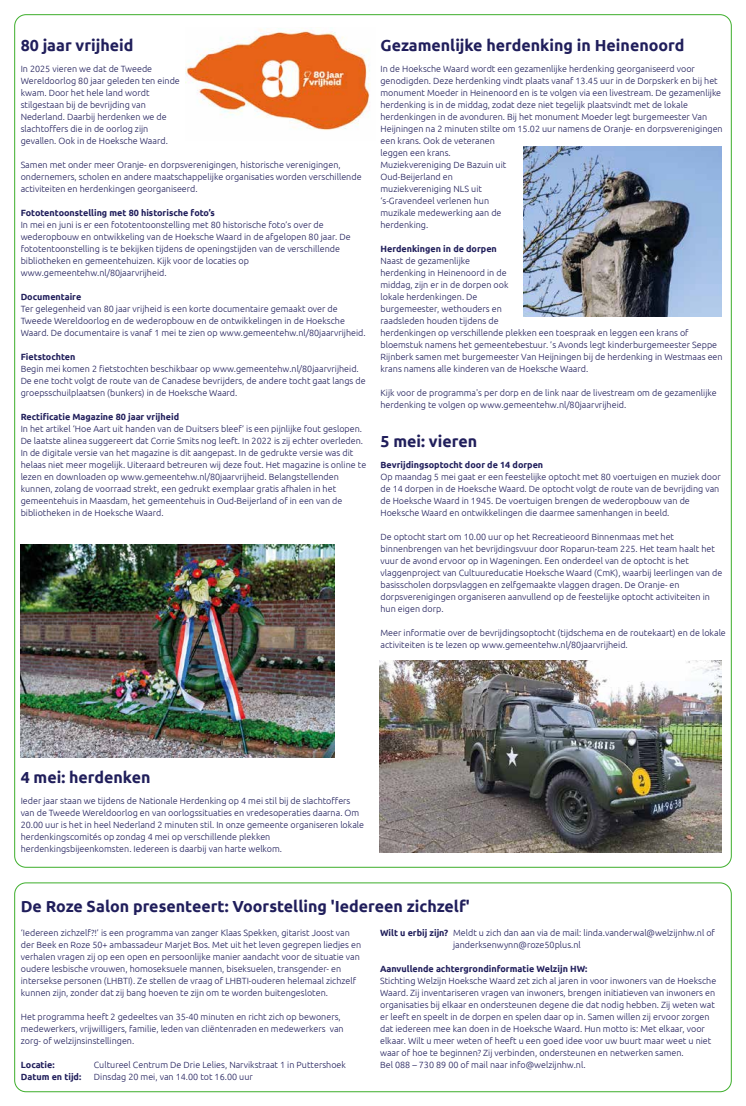
<style>
.page{position:relative;width:746px;height:1106px;background:#fff}
.page>*{position:absolute;margin:0;border:0;box-sizing:border-box;transform-origin:0 0}
.t1{font:700 16px "Ubuntu";color:#201e5b}
.t2{font:300 9px/12px "Ubuntu";color:#201e5b}
.t3{font:700 9px "Ubuntu";color:#201e5b}
.s1{font-weight:700}
</style>
<div class="page">
<img style="left:186px;top:28px;width:184px;height:102px">
<img style="left:20px;top:544px;width:314px;height:213px">
<img style="left:523px;top:147px;width:198px;height:169px">
<img style="left:379px;top:660px;width:342px;height:192px">
<div style="left:14px;top:882px;width:717px;height:210px;border:1px solid #3dae2b;border-radius:11px"></div>
<h1 class="t1" style="left:21px;top:38px;width:114px">80 jaar vrijheid</h1>
<p class="t2" style="left:21px;top:63px;width:161px">In 2025 vieren we dat de Tweede Wereldoorlog 80 jaar geleden ten einde kwam. Door het hele land wordt stilgestaan bij de bevrijding van Nederland. Daarbij herdenken we de slachtoffers die in de oorlog zijn gevallen. Ook in de Hoeksche Waard.</p>
<p class="t2" style="left:21px;top:159px;width:342px">Samen met onder meer Oranje- en dorpsverenigingen, historische verenigingen, ondernemers, scholen en andere maatschappelijke organisaties worden verschillende activiteiten en herdenkingen georganiseerd.</p>
<p class="t3" style="left:21px;top:209px;width:195px">Fototentoonstelling met 80 historische foto’s</p>
<p class="t2" style="left:21px;top:219px;width:331px">In mei en juni is er een fototentoonstelling met 80 historische foto’s over de wederopbouw en ontwikkeling van de Hoeksche Waard in de afgelopen 80 jaar. De fototentoonstelling is te bekijken tijdens de openingstijden van de verschillende bibliotheken en gemeentehuizen. Kijk voor de locaties op www.gemeentehw.nl/80jaarvrijheid.</p>
<p class="t3" style="left:21px;top:293px;width:62px">Documentaire</p>
<p class="t2" style="left:21px;top:303px;width:346px">Ter gelegenheid van 80 jaar vrijheid is een korte documentaire gemaakt over de<br>Tweede Wereldoorlog en de wederopbouw en de ontwikkelingen in de Hoeksche<br>Waard. De documentaire is vanaf 1 mei te zien op www.gemeentehw.nl/80jaarvrijheid.</p>
<p class="t3" style="left:21px;top:353px;width:56px">Fietstochten</p>
<p class="t2" style="left:21px;top:363px;width:346px">Begin mei komen 2 fietstochten beschikbaar op www.gemeentehw.nl/80jaarvrijheid.<br>De ene tocht volgt de route van de Canadese bevrijders, de andere tocht gaat langs de groepsschuilplaatsen (bunkers) in de Hoeksche Waard.</p>
<p class="t3" style="left:21px;top:411px;width:160px">Rectificatie Magazine 80 jaar vrijheid</p>
<p class="t2" style="left:21px;top:423px;width:347px">In het artikel ‘Hoe Aart uit handen van de Duitsers bleef’ is een pijnlijke fout geslopen.<br>De laatste alinea suggereert dat Corrie Smits nog leeft. In 2022 is zij echter overleden.<br>In de digitale versie van het magazine is dit aangepast. In de gedrukte versie was dit helaas niet meer mogelijk. Uiteraard betreuren wij deze fout. Het magazine is online te lezen en downloaden op www.gemeentehw.nl/80jaarvrijheid. Belangstellenden kunnen, zolang de voorraad strekt, een gedrukt exemplaar gratis afhalen in het gemeentehuis in Maasdam, het gemeentehuis in Oud-Beijerland of in een van de bibliotheken in de Hoeksche Waard.</p>
<h1 class="t1" style="left:380px;top:36px;width:305px">Gezamenlijke herdenking in Heinenoord</h1>
<p class="t2" style="left:380px;top:63px;width:344px">In de Hoeksche Waard wordt een gezamenlijke herdenking georganiseerd voor genodigden. Deze herdenking vindt plaats vanaf 13.45 uur in de Dorpskerk en bij het monument Moeder in Heinenoord en is te volgen via een livestream. De gezamenlijke herdenking is in de middag, zodat deze niet tegelijk plaatsvindt met de lokale herdenkingen in de avonduren. Bij het monument Moeder legt burgemeester Van Heijningen na 2 minuten stilte om 15.02 uur namens de Oranje- en dorpsverenigingen een krans. Ook de veteranen<br>leggen een krans.<br>Muziekvereniging De Bazuin uit<br>Oud-Beijerland en<br>muziekvereniging NLS uit<br>‘s-Gravendeel verlenen hun<br>muzikale medewerking aan de<br>herdenking.</p>
<p class="t3" style="left:380px;top:245px;width:118px">Herdenkingen in de dorpen</p>
<p class="t2" style="left:380px;top:255px;width:343px">Naast de gezamenlijke<br>herdenking in Heinenoord in de<br>middag, zijn er in de dorpen ook<br>lokale herdenkingen. De<br>burgemeester, wethouders en<br>raadsleden houden tijdens de<br>herdenkingen op verschillende plekken een toespraak en leggen een krans of bloemstuk namens het gemeentebestuur. ’s Avonds legt kinderburgemeester Seppe Rijnberk samen met burgemeester Van Heijningen bij de herdenking in Westmaas een krans namens alle kinderen van de Hoeksche Waard.</p>
<p class="t2" style="left:380px;top:387px;width:338px">Kijk voor de programma's per dorp en de link naar de livestream om de gezamenlijke herdenking te volgen op www.gemeentehw.nl/80jaarvrijheid.</p>
<h1 class="t1" style="left:380px;top:434px;width:98px">5 mei: vieren</h1>
<p class="t3" style="left:380px;top:461px;width:164px">Bevrijdingsoptocht door de 14 dorpen</p>
<p class="t2" style="left:380px;top:471px;width:342px">Op maandag 5 mei gaat er een feestelijke optocht met 80 voertuigen en muziek door de 14 dorpen in de Hoeksche Waard. De optocht volgt de route van de bevrijding van de Hoeksche Waard in 1945. De voertuigen brengen de wederopbouw van de Hoeksche Waard en ontwikkelingen die daarmee samenhangen in beeld.</p>
<p class="t2" style="left:380px;top:531px;width:343px">De optocht start om 10.00 uur op het Recreatieoord Binnenmaas met het binnenbrengen van het bevrijdingsvuur door Roparun-team 225. Het team haalt het vuur de avond ervoor op in Wageningen. Een onderdeel van de optocht is het vlaggenproject van Cultuureducatie Hoeksche Waard (CmK), waarbij leerlingen van de basisscholen dorpsvlaggen en zelfgemaakte vlaggen dragen. De Oranje- en dorpsverenigingen organiseren aanvullend op de feestelijke optocht activiteiten in hun eigen dorp.</p>
<p class="t2" style="left:380px;top:627px;width:347px">Meer informatie over de bevrijdingsoptocht (tijdschema en de routekaart) en de lokale activiteiten is te lezen op www.gemeentehw.nl/80jaarvrijheid.</p>
<h1 class="t1" style="left:21px;top:770px;width:131px">4 mei: herdenken</h1>
<p class="t2" style="left:21px;top:795px;width:345px">Ieder jaar staan we tijdens de Nationale Herdenking op 4 mei stil bij de slachtoffers van de Tweede Wereldoorlog en van oorlogssituaties en vredesoperaties daarna. Om 20.00 uur is het in heel Nederland 2 minuten stil. In onze gemeente organiseren lokale herdenkingscomités op zondag 4 mei op verschillende plekken herdenkingsbijeenkomsten. Iedereen is daarbij van harte welkom.</p>
<h1 class="t1" style="left:21px;top:897px;width:450px">De Roze Salon presenteert: Voorstelling 'Iedereen zichzelf'</h1>
<p class="t2" style="left:21px;top:927px;width:342px">‘Iedereen zichzelf?!’ is een programma van zanger Klaas Spekken, gitarist Joost van der Beek en Roze 50+ ambassadeur Marjet Bos. Met uit het leven gegrepen liedjes en verhalen vragen zij op een open en persoonlijke manier aandacht voor de situatie van oudere lesbische vrouwen, homoseksuele mannen, biseksuelen, transgender- en intersekse personen (LHBTI). Ze stellen de vraag of LHBTI-ouderen helemaal zichzelf kunnen zijn, zonder dat zij bang hoeven te zijn om te worden buitengesloten.</p>
<p class="t2" style="left:21px;top:1011px;width:324px">Het programma heeft 2 gedeeltes van 35-40 minuten en richt zich op bewoners, medewerkers, vrijwilligers, familie, leden van cliëntenraden en medewerkers van zorg- of welzijnsinstellingen.</p>
<p class="t3" style="left:21px;top:1061px;width:35px">Locatie:</p>
<p class="t2" style="left:94px;top:1059px;width:253px">Cultureel Centrum De Drie Lelies, Narvikstraat 1 in Puttershoek</p>
<p class="t3" style="left:21px;top:1073px;width:62px">Datum en tijd:</p>
<p class="t2" style="left:94px;top:1071px;width:160px">Dinsdag 20 mei, van 14.00 tot 16.00 uur</p>
<p class="t2" style="left:453px;top:927px;width:263px;text-indent:-73px"><span class="s1">Wilt u erbij zijn?</span> Meldt u zich dan aan via de mail: linda.vanderwal@welzijnhw.nl of janderksenwynn@roze50plus.nl</p>
<p class="t3" style="left:380px;top:963px;width:209px">Aanvullende achtergrondinformatie Welzijn HW:</p>
<p class="t2" style="left:380px;top:975px;width:337px">Stichting Welzijn Hoeksche Waard zet zich al jaren in voor inwoners van de Hoeksche Waard. Zij inventariseren vragen van inwoners, brengen initiatieven van inwoners en organisaties bij elkaar en ondersteunen degene die dat nodig hebben. Zij weten wat er leeft en speelt in de dorpen en spelen daar op in. Samen willen zij ervoor zorgen dat iedereen mee kan doen in de Hoeksche Waard. Hun motto is: Met elkaar, voor elkaar. Wilt u meer weten of heeft u een goed idee voor uw buurt maar weet u niet waar of hoe te beginnen? Zij verbinden, ondersteunen en netwerken samen.<br>Bel 088 – 730 89 00 of mail naar info@welzijnhw.nl.</p>
</div>
